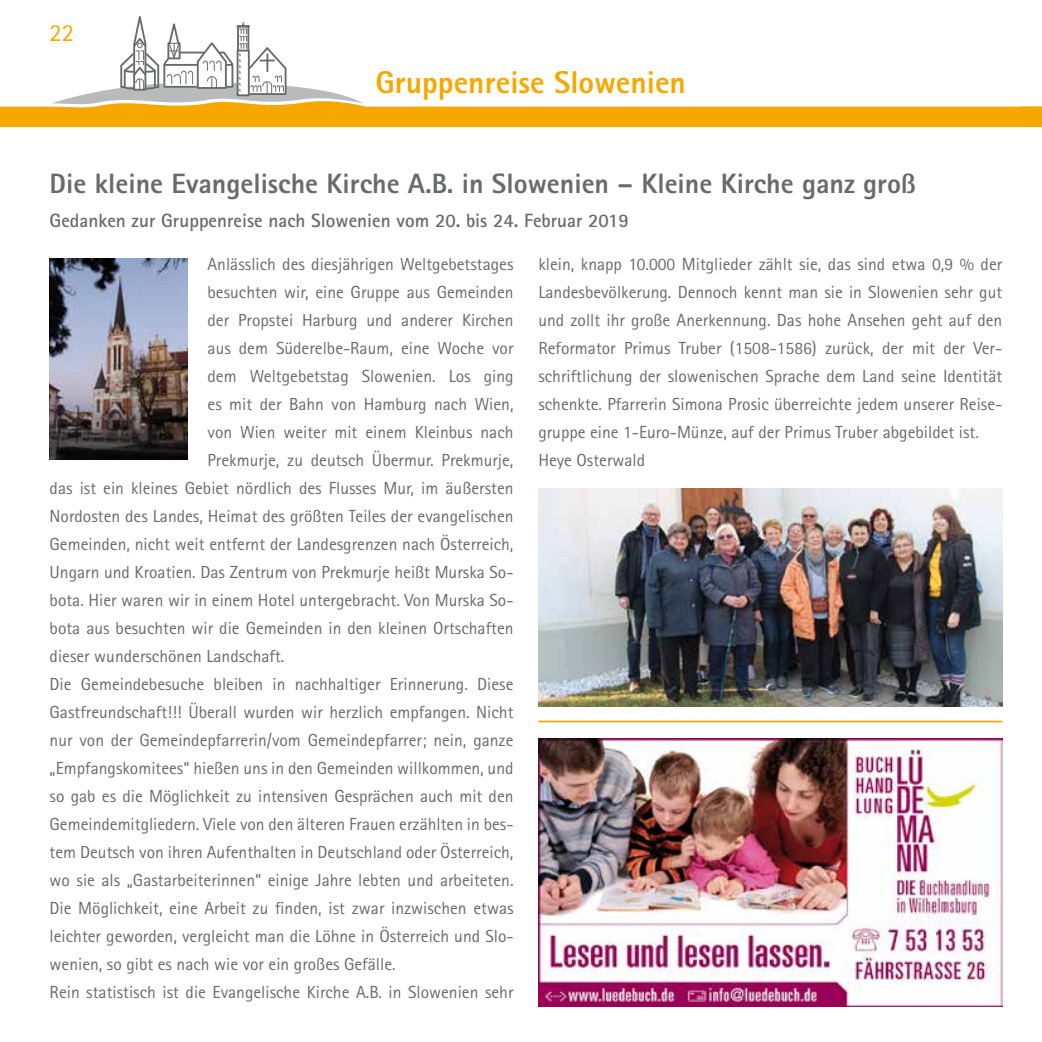
<style>
.page{position:relative;width:1042px;height:1042px;background:#fff}
.page>*{position:absolute;margin:0;border:0;box-sizing:border-box;transform-origin:0 0}
.t1{font:800 31.5px "Rotis Sans Serif Std";color:#f7a800}
.t2{font:800 28px "Rotis Sans Serif Std";color:#696a6b}
.t3{font:24.5px "Rotis Sans Serif Std";color:#f7a800}
.t4{font:700 19.25px "Rotis Sans Serif Std";color:#696a6b}
.t5{font:17.5px/28px "Rotis Sans Serif Std";color:#696a6b}
</style>
<div class="page">
<svg style="left:0;top:16px;width:1042px;height:111px"></svg>
<hr style="left:538px;top:720px;width:464px;height:2px;background:#f7a800">
<img style="left:538px;top:739px;width:464px;height:267px">
<img style="left:538px;top:488px;width:464px;height:218px">
<img style="left:50px;top:258px;width:138px;height:202px">
<h3 class="t3" style="left:50px;top:18px;width:26px">22</h3>
<h1 class="t1" style="left:375px;top:62px;width:312px">Gruppenreise Slowenien</h1>
<h2 class="t2" style="left:50px;top:166px;width:868px">Die kleine Evangelische Kirche A.B. in Slowenien – Kleine Kirche ganz groß</h2>
<p class="t4" style="left:50px;top:208px;width:581px">Gedanken zur Gruppenreise nach Slowenien vom 20. bis 24. Februar 2019</p>
<p class="t5" style="left:208px;top:250px;width:307px">Anlässlich des diesjährigen Weltgebetstages</p>
<p class="t5" style="left:208px;top:278px;width:307px">besuchten wir, eine Gruppe aus Gemeinden</p>
<p class="t5" style="left:208px;top:306px;width:307px">der Propstei Harburg und anderer Kirchen</p>
<p class="t5" style="left:208px;top:334px;width:307px">aus dem Süderelbe-Raum, eine Woche vor</p>
<p class="t5" style="left:208px;top:362px;width:307px">dem Weltgebetstag Slowenien. Los ging</p>
<p class="t5" style="left:208px;top:390px;width:307px">es mit der Bahn von Hamburg nach Wien,</p>
<p class="t5" style="left:208px;top:418px;width:307px">von Wien weiter mit einem Kleinbus nach</p>
<p class="t5" style="left:208px;top:446px;width:307px">Prekmurje, zu deutsch Übermur. Prekmurje,</p>
<p class="t5" style="left:50px;top:474px;width:465px">das ist ein kleines Gebiet nördlich des Flusses Mur, im äußersten</p>
<p class="t5" style="left:50px;top:502px;width:465px">Nordosten des Landes, Heimat des größten Teiles der evangelischen</p>
<p class="t5" style="left:50px;top:530px;width:465px">Gemeinden, nicht weit entfernt der Landesgrenzen nach Österreich,</p>
<p class="t5" style="left:50px;top:558px;width:465px">Ungarn und Kroatien. Das Zentrum von Prekmurje heißt Murska So-</p>
<p class="t5" style="left:50px;top:586px;width:465px">bota. Hier waren wir in einem Hotel untergebracht. Von Murska So-</p>
<p class="t5" style="left:50px;top:614px;width:465px">bota aus besuchten wir die Gemeinden in den kleinen Ortschaften</p>
<p class="t5" style="left:50px;top:642px;width:236px">dieser wunderschönen Landschaft.</p>
<p class="t5" style="left:50px;top:670px;width:465px">Die Gemeindebesuche bleiben in nachhaltiger Erinnerung. Diese</p>
<p class="t5" style="left:50px;top:698px;width:465px">Gastfreundschaft!!! Überall wurden wir herzlich empfangen. Nicht</p>
<p class="t5" style="left:50px;top:726px;width:465px">nur von der Gemeindepfarrerin/vom Gemeindepfarrer; nein, ganze</p>
<p class="t5" style="left:50px;top:754px;width:465px">„Empfangskomitees“ hießen uns in den Gemeinden willkommen, und</p>
<p class="t5" style="left:50px;top:782px;width:465px">so gab es die Möglichkeit zu intensiven Gesprächen auch mit den</p>
<p class="t5" style="left:50px;top:810px;width:465px">Gemeindemitgliedern. Viele von den älteren Frauen erzählten in bes-</p>
<p class="t5" style="left:50px;top:838px;width:465px">tem Deutsch von ihren Aufenthalten in Deutschland oder Österreich,</p>
<p class="t5" style="left:50px;top:866px;width:465px">wo sie als „Gastarbeiterinnen“ einige Jahre lebten und arbeiteten.</p>
<p class="t5" style="left:50px;top:894px;width:465px">Die Möglichkeit, eine Arbeit zu finden, ist zwar inzwischen etwas</p>
<p class="t5" style="left:50px;top:922px;width:465px">leichter geworden, vergleicht man die Löhne in Österreich und Slo-</p>
<p class="t5" style="left:50px;top:950px;width:347px">wenien, so gibt es nach wie vor ein großes Gefälle.</p>
<p class="t5" style="left:50px;top:978px;width:465px">Rein statistisch ist die Evangelische Kirche A.B. in Slowenien sehr</p>
<p class="t5" style="left:538px;top:250px;width:465px">klein, knapp 10.000 Mitglieder zählt sie, das sind etwa 0,9 % der Landesbevölkerung. Dennoch kennt man sie in Slowenien sehr gut und zollt ihr große Anerkennung. Das hohe Ansehen geht auf den Reformator Primus Truber (1508-1586) zurück, der mit der Ver&shy;schriftlichung der slowenischen Sprache dem Land seine Identität schenkte. Pfarrerin Simona Prosic überreichte jedem unserer Reise&shy;gruppe eine 1-Euro-Münze, auf der Primus Truber abgebildet ist.<br>Heye Osterwald</p>
</div>
